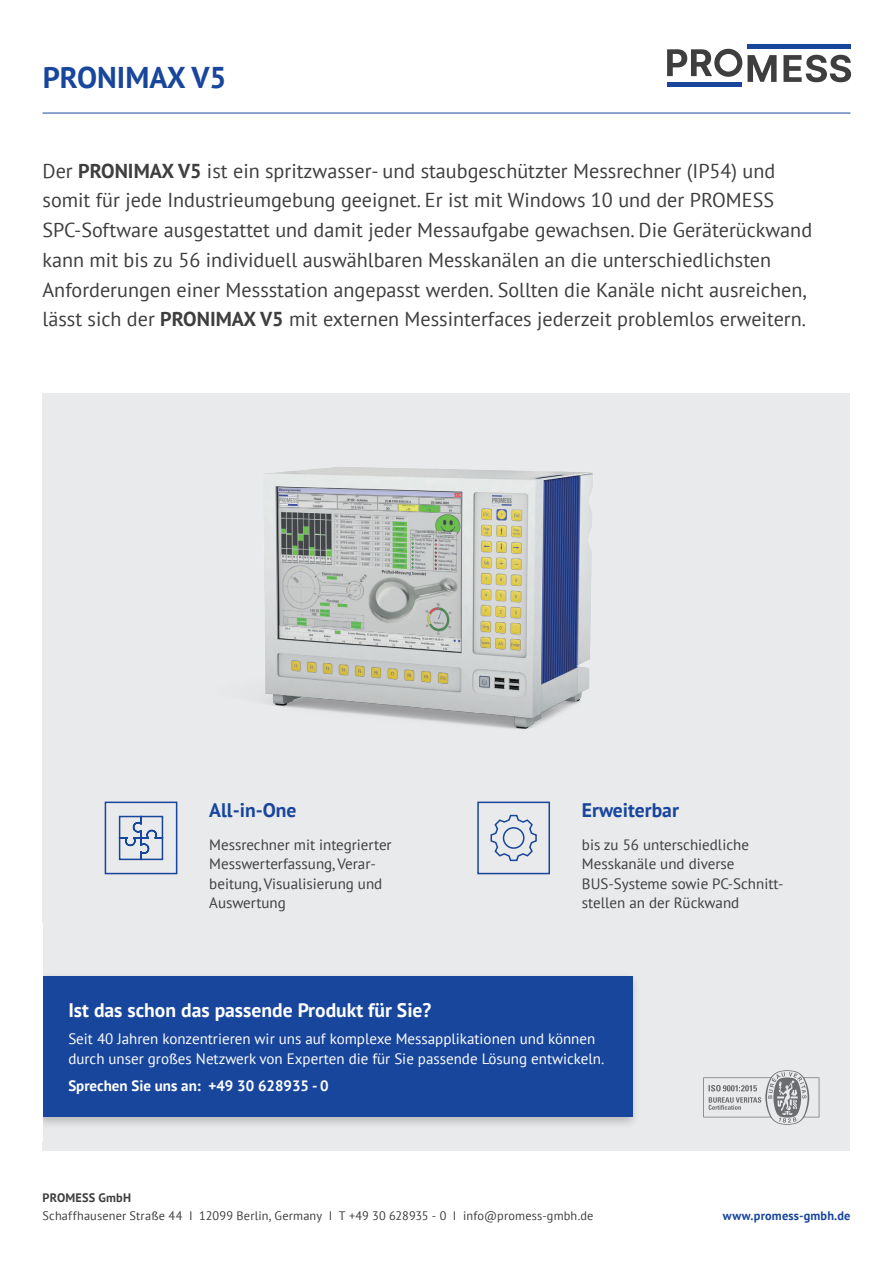
<style>
.page{position:relative;width:893px;height:1263px;background:#fff}
.page>*{position:absolute;margin:0;border:0;box-sizing:border-box;transform-origin:0 0}
.t1{font:700 30px "PT Sans";color:#18469d}
.t2{font:20.1px/29.7px "PT Sans";color:#3e3e3f}
.t3{font:700 19.65px "PT Sans";color:#fff}
.t4{font:700 19.65px "PT Sans";color:#18469d}
.t5{font:15px/19.5px "PT Sans";color:#3e3e3f}
.t6{font:15px/19.5px "PT Sans";color:#fff}
.t7{font:700 15px "PT Sans";color:#fff}
.t8{font:12.3px "PT Sans";letter-spacing:.015em;color:#3e3e3f}
.t9{font:700 12.3px "PT Sans";letter-spacing:.015em;color:#18469d}
.t10{font:700 12.3px "PT Sans";letter-spacing:.02em;color:#3e3e3f}
.s1{font-weight:700}
</style>
<div class="page">
<div style="left:43px;top:393px;width:807px;height:758px;background:#e9eaeb"></div>
<div style="left:477px;top:801px;width:73px;height:73px;border:2px solid #18469d"></div>
<div style="left:105px;top:801px;width:72px;height:73px;border:2px solid #18469d"></div>
<img style="left:264px;top:467px;width:329px;height:263px">
<svg style="left:118px;top:815px;width:46px;height:46px"></svg>
<svg style="left:703px;top:1070px;width:116px;height:55px"></svg>
<div style="left:32px;top:971px;width:608px;height:159px;background:#231f20;opacity:.25"></div>
<div style="left:43px;top:976px;width:590px;height:141px;background:#18469d"></div>
<div style="left:0;top:923px;width:43px;height:219px;background:#fff"></div>
<svg style="left:490px;top:814px;width:47px;height:48px"></svg>
<hr style="left:43px;top:113px;width:807px;height:1px;background:#18469d">
<svg style="left:783px;top:55px;width:68px;height:27px"></svg>
<svg style="left:667px;top:49px;width:110px;height:33px"></svg>
<hr style="left:747px;top:45px;width:104px;height:4px;background:#18469d">
<div style="left:667px;top:82px;width:75px;height:5px;background:#18469d"></div>
<p class="t1" style="left:43px;top:57px;width:185px">PRONIMAX V5</p>
<p class="t2" style="left:43px;top:155px;width:771px">Der <span class="s1">PRONIMAX V5</span> ist ein spritzwasser- und staubgeschützter Messrechner (IP54) und somit für jede Industrieumgebung geeignet. Er ist mit Windows 10 und der PROMESS SPC-Software ausgestattet und damit jeder Messaufgabe gewachsen. Die Geräterückwand kann mit bis zu 56 individuell auswählbaren Messkanälen an die unterschiedlichsten Anforderungen einer Messstation angepasst werden. Sollten die Kanäle nicht ausreichen, lässt sich der <span class="s1">PRONIMAX V5</span> mit externen Messinterfaces jederzeit problemlos erweitern.</p>
<p class="t4" style="left:209px;top:797px;width:89px">All-in-One</p>
<p class="t5" style="left:209px;top:834px;width:184px">Messrechner mit integrierter<br>Messwerterfassung, Verar&shy;beitung, Visualisierung und<br>Auswertung</p>
<p class="t4" style="left:582px;top:797px;width:99px">Erweiterbar</p>
<p class="t5" style="left:582px;top:834px;width:200px">bis zu 56 unterschiedliche<br>Messkanäle und diverse<br>BUS-Systeme sowie PC-Schnitt-- stellen an der Rückwand</p>
<p class="t3" style="left:68px;top:997px;width:365px">Ist das schon das passende Produkt für Sie?</p>
<p class="t6" style="left:68px;top:1029px;width:538px">Seit 40 Jahren konzentrieren wir uns auf komplexe Messapplikationen und können durch unser großes Netzwerk von Experten die für Sie passende Lösung entwickeln.</p>
<p class="t7" style="left:68px;top:1076px;width:262px">Sprechen Sie uns an: +49 30 628935 - 0</p>
<p class="t10" style="left:43px;top:1190px;width:90px">PROMESS GmbH</p>
<p class="t8" style="left:43px;top:1208px;width:552px">Schaffhausener Straße 44 I 12099 Berlin, Germany I T +49 30 628935 - 0 I info@promess-gmbh.de</p>
<p class="t9" style="left:723px;top:1208px;width:129px">www.promess-gmbh.de</p>
</div>
